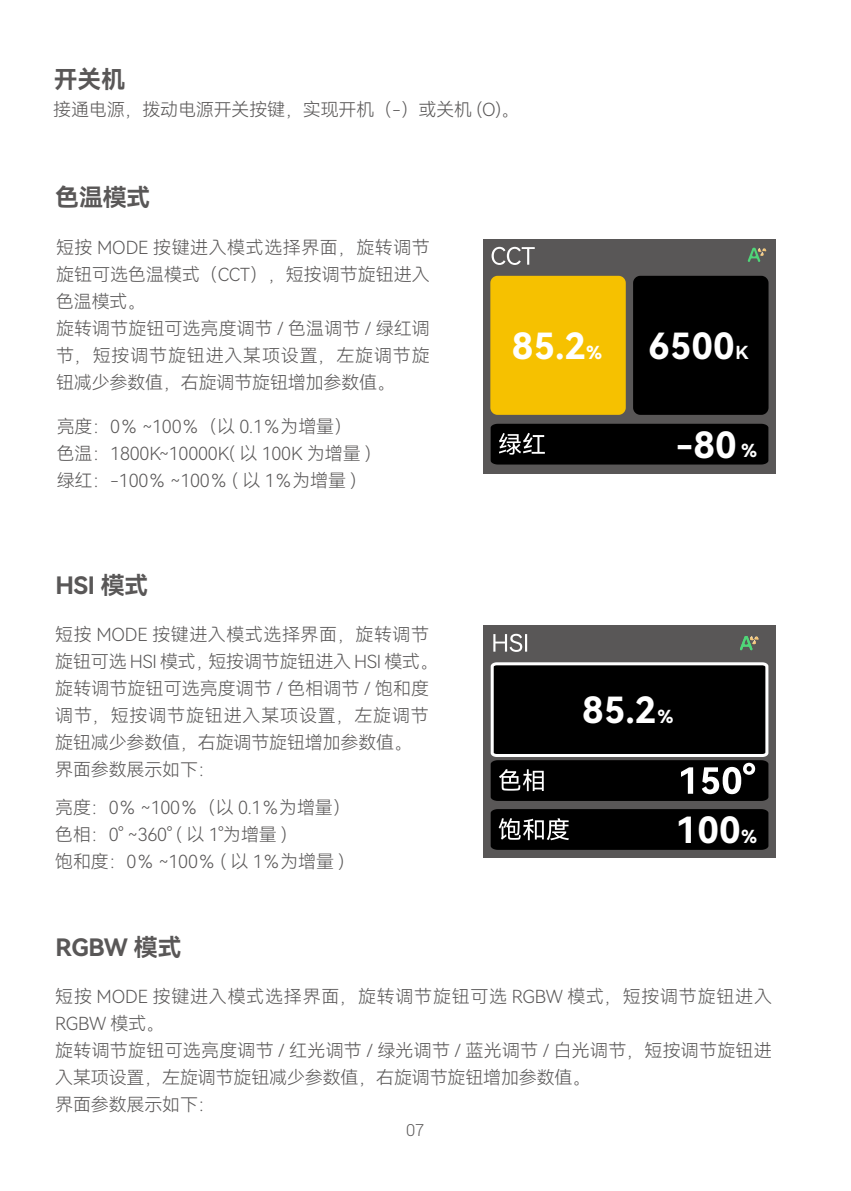
<style>
.page{position:relative;width:851px;height:1191px;background:#fff}
.page>*{position:absolute;margin:0;border:0;box-sizing:border-box;transform-origin:0 0}
.t1{font:36px "Harmony OS Sans SC Bold";color:#fff}
.t2{font:24px "Harmony OS Sans SC Bold";letter-spacing:-.01em;color:#595757}
.t3{font:18px/27px "Harmony OS Sans SC Light";letter-spacing:-.01em;color:#595757}
.t4{font:18px/27px "Harmony OS Sans SC Light";letter-spacing:.01em;color:#595757}
.t5{font:300 16.5px "Roboto";color:#595757}
.s1{font-size:18px}
</style>
<div class="page">
<div style="left:483px;top:625px;width:293px;height:232px;background:#595757"></div>
<svg style="left:493px;top:634px;width:34px;height:18px"></svg>
<svg style="left:490px;top:809px;width:278px;height:41px;background:#0e0e0e"></svg>
<svg style="left:490px;top:662px;width:279px;height:139px;background:#181818"></svg>
<svg style="left:740px;top:636px;width:18px;height:14px"></svg>
<div style="left:483px;top:239px;width:292px;height:234px;background:#595757"></div>
<div style="left:633px;top:276px;width:135px;height:139px;background:#000"></div>
<div style="left:490px;top:276px;width:135px;height:139px;background:#f6c100"></div>
<svg style="left:491px;top:247px;width:43px;height:18px"></svg>
<div style="left:490px;top:424px;width:278px;height:40px;background:#000"></div>
<svg style="left:747px;top:248px;width:19px;height:14px"></svg>
<h2 class="t2" style="left:54px;top:63px;width:73px">开关机</h2>
<p class="t3" style="left:53px;top:95px;width:467px">接通电源，拨动电源开关按键，实现开机（-）或关机 (O)。</p>
<h2 class="t2" style="left:55px;top:181px;width:97px">色温模式</h2>
<p class="t3" style="left:56px;top:233px;width:375px">短按 MODE 按键进入模式选择界面，旋转调节旋钮可选色温模式（CCT），短按调节旋钮进入色温模式。<br>旋转调节旋钮可选亮度调节 / 色温调节 / 绿红调节，短按调节旋钮进入某项设置，左旋调节旋钮减少参数值，右旋调节旋钮增加参数值。</p>
<p class="t3" style="left:57px;top:413px;width:315px">亮度：0％ ~100％（以 0.1％为增量）色温：1800K~10000K( 以 100K 为增量 )绿红：-100％ ~100％ ( 以 1％为增量 )</p>
<h2 class="t2" style="left:55px;top:568px;width:94px">HSI 模式</h2>
<p class="t3" style="left:55px;top:620px;width:384px">短按 MODE 按键进入模式选择界面，旋转调节旋钮可选 HSI 模式，短按调节旋钮进入 HSI 模式。旋转调节旋钮可选亮度调节 / 色相调节 / 饱和度调节，短按调节旋钮进入某项设置，左旋调节旋钮减少参数值，右旋调节旋钮增加参数值。<br>界面参数展示如下：</p>
<p class="t3" style="left:55px;top:793px;width:297px">亮度：0％ ~100％（以 0.1％为增量）色相：0° ~360° ( 以 1°为增量 )<br>饱和度：0％ ~100％ ( 以 1％为增量 )</p>
<h1 class="t1" style="left:511px;top:321px;width:92px">85.2<span class="s1">%</span></h1>
<h1 class="t1" style="left:648px;top:321px;width:102px">6500<span class="s1">K</span></h1>
<h1 class="t1" style="left:675px;top:419px;width:83px">-80 <span class="s1">%</span></h1>
<h1 class="t1" style="left:582px;top:685px;width:92px">85.2<span class="s1">%</span></h1>
<h1 class="t1" style="left:675px;top:805px;width:83px">100<span class="s1">%</span></h1>
<h2 class="t2" style="left:55px;top:930px;width:128px">RGBW 模式</h2>
<p class="t4" style="left:55px;top:982px;width:718px">短按 MODE 按键进入模式选择界面，旋转调节旋钮可选 RGBW 模式，短按调节旋钮进入<br>RGBW 模式。<br>旋转调节旋钮可选亮度调节 / 红光调节 / 绿光调节 / 蓝光调节 / 白光调节，短按调节旋钮进入某项设置，左旋调节旋钮减少参数值，右旋调节旋钮增加参数值。<br>界面参数展示如下：</p>
<p class="t5" style="left:406px;top:1118px;width:20px">07</p>
</div>
